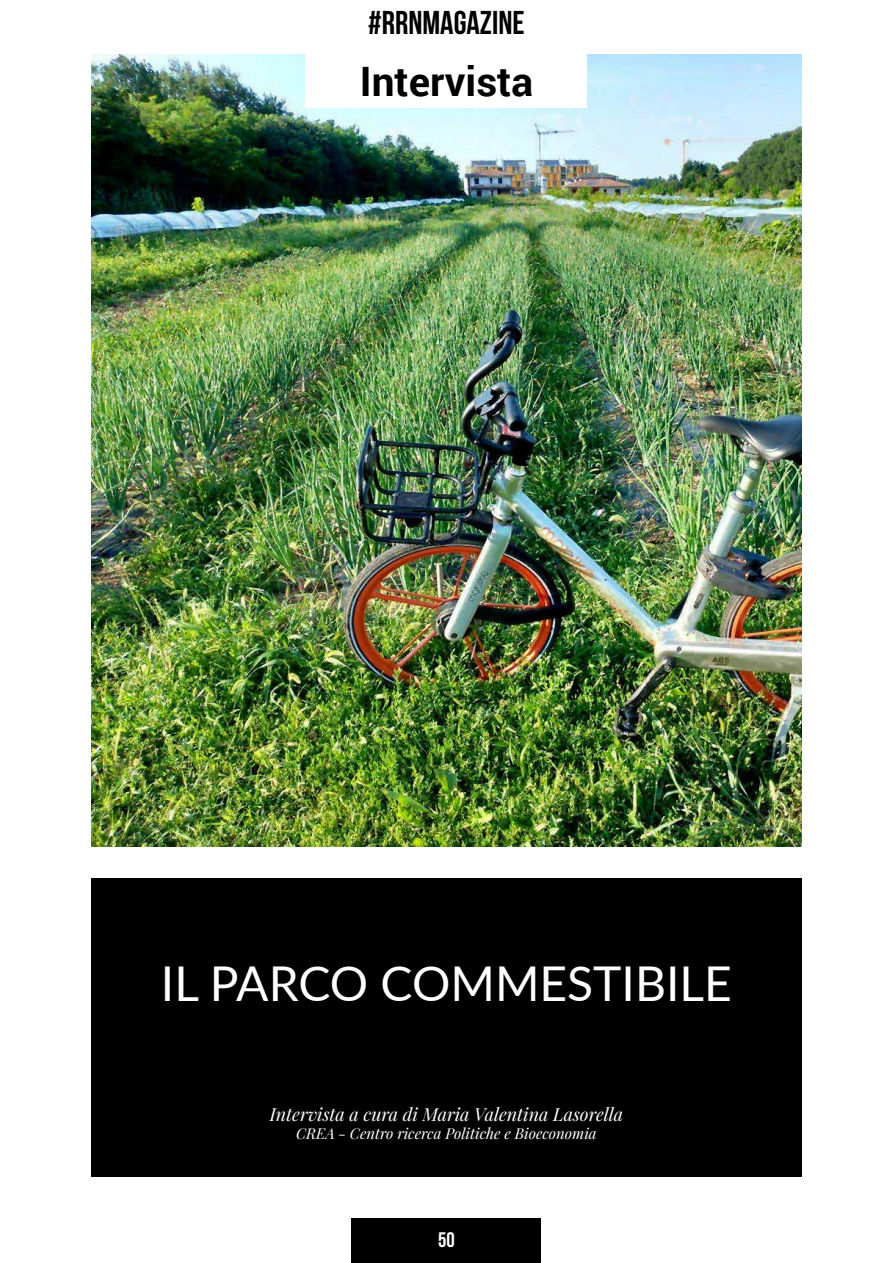
<style>
.page{position:relative;width:893px;height:1263px;background:#fff}
.page>*{position:absolute;margin:0;border:0;box-sizing:border-box;transform-origin:0 0}
.t1{font:48px "Lato";color:#fff}
.t2{font:700 40.5px "Roboto";color:#000}
.t3{font:33px "Bebas Neue";color:#000}
.t4{font:21px "Bebas Neue";color:#fff}
.t5{font:italic 18px "Playfair Display";color:#fff}
.t6{font:italic 15px "Playfair Display";color:#fff}
</style>
<div class="page">
<div style="left:352px;top:1218px;width:189px;height:45px;background:#000"></div>
<img style="left:91px;top:54px;width:710px;height:792px">
<div style="left:91px;top:878px;width:710px;height:298px;background:#000"></div>
<div style="left:306px;top:54px;width:281px;height:53px;background:#fff"></div>
<h3 class="t3" style="left:368px;top:5px;width:158px">#RRNMAGAZINE</h3>
<h2 class="t2" style="left:360px;top:53px;width:175px">Intervista</h2>
<h1 class="t1" style="left:161px;top:949px;width:572px">IL PARCO COMMESTIBILE</h1>
<p class="t5" style="left:270px;top:1102px;width:355px">Intervista a cura di Maria Valentina Lasorella</p>
<p class="t6" style="left:296px;top:1123px;width:302px">CREA - Centro ricerca Politiche e Bioeconomia</p>
<p class="t4" style="left:438px;top:1228px;width:18px">50</p>
</div>
